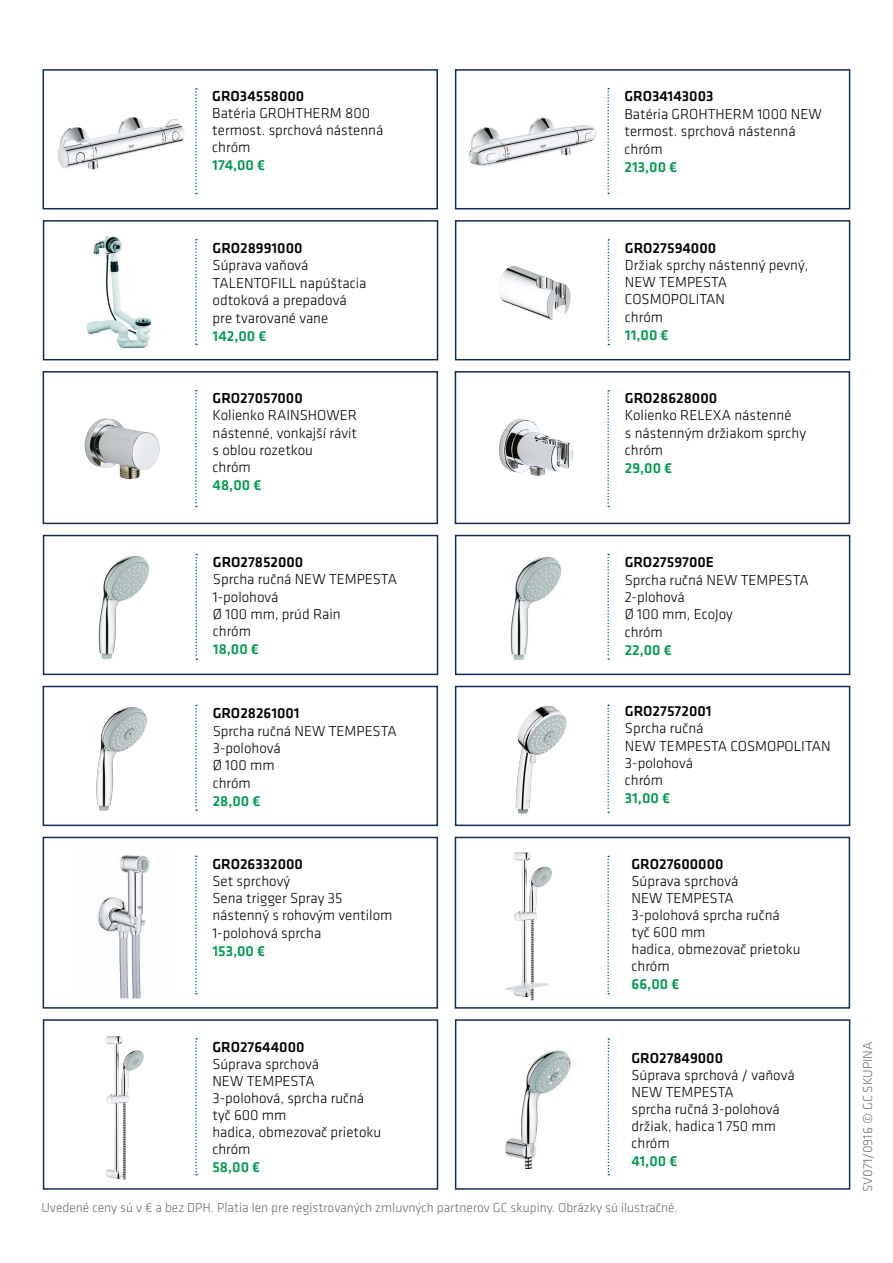
<style>
.page{position:relative;width:893px;height:1263px;background:#fff}
.page>*{position:absolute;margin:0;border:0;box-sizing:border-box;transform-origin:0 0}
.t1{font:300 15px/17px "GC Klavika";color:#000}
.t2{font:500 15px "GC Klavika Fein";color:#000}
.t3{font:500 15px "GC Klavika Fein";color:#009a4e}
.t4{font:300 13.5px "GC Klavika";color:#706f6f}
</style>
<div class="page">
<div style="left:43px;top:220px;width:395px;height:140px;border:2px solid #122d52"></div>
<div style="left:455px;top:220px;width:395px;height:140px;border:2px solid #122d52"></div>
<svg style="left:195px;top:239px;width:2px;height:106px"></svg>
<svg style="left:608px;top:239px;width:1px;height:106px"></svg>
<div style="left:43px;top:371px;width:395px;height:153px;border:2px solid #122d52"></div>
<div style="left:455px;top:371px;width:395px;height:153px;border:2px solid #122d52"></div>
<svg style="left:195px;top:390px;width:2px;height:117px"></svg>
<svg style="left:607px;top:390px;width:2px;height:117px"></svg>
<div style="left:43px;top:837px;width:395px;height:172px;border:2px solid #122d52"></div>
<div style="left:43px;top:535px;width:395px;height:140px;border:2px solid #122d52"></div>
<svg style="left:195px;top:855px;width:2px;height:139px"></svg>
<svg style="left:196px;top:554px;width:1px;height:106px"></svg>
<div style="left:455px;top:535px;width:395px;height:140px;border:2px solid #122d52"></div>
<div style="left:43px;top:686px;width:395px;height:140px;border:2px solid #122d52"></div>
<svg style="left:607px;top:554px;width:2px;height:106px"></svg>
<svg style="left:195px;top:705px;width:2px;height:106px"></svg>
<div style="left:455px;top:686px;width:395px;height:140px;border:2px solid #122d52"></div>
<div style="left:455px;top:837px;width:395px;height:172px;border:2px solid #122d52"></div>
<svg style="left:607px;top:705px;width:2px;height:108px"></svg>
<svg style="left:607px;top:856px;width:2px;height:138px"></svg>
<img style="left:85px;top:418px;width:74px;height:61px">
<img style="left:499px;top:419px;width:75px;height:57px">
<img style="left:499px;top:266px;width:72px;height:54px">
<img style="left:98px;top:556px;width:52px;height:103px">
<img style="left:510px;top:557px;width:52px;height:103px">
<img style="left:96px;top:707px;width:51px;height:104px">
<img style="left:516px;top:706px;width:51px;height:108px">
<img style="left:505px;top:852px;width:47px;height:148px">
<div style="left:43px;top:1019px;width:395px;height:171px;border:2px solid #122d52"></div>
<svg style="left:195px;top:1038px;width:2px;height:137px"></svg>
<div style="left:455px;top:1019px;width:395px;height:171px;border:2px solid #122d52"></div>
<svg style="left:608px;top:1038px;width:1px;height:137px"></svg>
<img style="left:105px;top:1036px;width:39px;height:143px">
<img style="left:506px;top:1050px;width:64px;height:118px">
<img style="left:86px;top:236px;width:66px;height:113px">
<img style="left:97px;top:855px;width:53px;height:144px">
<div style="left:43px;top:69px;width:395px;height:140px;border:2px solid #122d52"></div>
<svg style="left:195px;top:88px;width:2px;height:106px"></svg>
<div style="left:455px;top:69px;width:395px;height:140px;border:2px solid #122d52"></div>
<svg style="left:607px;top:88px;width:2px;height:106px"></svg>
<img style="left:57px;top:117px;width:127px;height:52px">
<img style="left:469px;top:117px;width:127px;height:49px">
<p class="t2" style="left:212px;top:86px;width:94px">GRO34558000</p>
<p class="t1" style="left:212px;top:105px;width:173px">Batéria GROHTHERM 800 termost. sprchová nástenná chróm</p>
<p class="t3" style="left:212px;top:155px;width:54px">174,00 €</p>
<p class="t2" style="left:213px;top:238px;width:91px">GRO28991000</p>
<p class="t1" style="left:213px;top:256px;width:155px;line-height:17.5px">Súprava vaňová<br>TALENTOFILL napúštacia odtoková a prepadová pre tvarované vane</p>
<p class="t3" style="left:213px;top:326px;width:55px">142,00 €</p>
<p class="t2" style="left:213px;top:388px;width:92px">GRO27057000</p>
<p class="t1" style="left:213px;top:407px;width:146px">Kolienko RAINSHOWER nástenné, vonkajší rávit s oblou rozetkou<br>chróm</p>
<p class="t3" style="left:213px;top:475px;width:50px">48,00 €</p>
<p class="t2" style="left:213px;top:552px;width:92px">GRO27852000</p>
<p class="t1" style="left:213px;top:570px;width:186px;line-height:17.4px">Sprcha ručná NEW TEMPESTA<br>1-polohová<br>Ø 100 mm, prúd Rain<br>chróm</p>
<p class="t3" style="left:213px;top:639px;width:48px">18,00 €</p>
<p class="t2" style="left:213px;top:703px;width:88px">GRO28261001</p>
<p class="t1" style="left:213px;top:722px;width:186px;line-height:17.4px">Sprcha ručná NEW TEMPESTA<br>3-polohová<br>Ø 100 mm<br>chróm</p>
<p class="t3" style="left:213px;top:790px;width:49px">28,00 €</p>
<p class="t2" style="left:212px;top:854px;width:92px">GRO26332000</p>
<p class="t1" style="left:212px;top:872px;width:182px">Set sprchový<br>Sena trigger Spray 35 nástenný s rohovým ventilom<br>1-polohová sprcha</p>
<p class="t3" style="left:212px;top:940px;width:54px">153,00 €</p>
<p class="t2" style="left:212px;top:1036px;width:94px">GRO27644000</p>
<p class="t1" style="left:212px;top:1055px;width:171px">Súprava sprchová<br>NEW TEMPESTA<br>3-polohová, sprcha ručná tyč 600 mm<br>hadica, obmezovač prietoku chróm</p>
<p class="t3" style="left:212px;top:1156px;width:49px">58,00 €</p>
<p class="t2" style="left:624px;top:86px;width:90px">GRO34143003</p>
<p class="t1" style="left:624px;top:105px;width:199px;line-height:17.5px">Batéria GROHTHERM 1000 NEW termost. sprchová nástenná chróm</p>
<p class="t3" style="left:624px;top:157px;width:54px">213,00 €</p>
<p class="t2" style="left:625px;top:238px;width:93px">GRO27594000</p>
<p class="t1" style="left:625px;top:256px;width:185px">Držiak sprchy nástenný pevný,<br>NEW TEMPESTA<br>COSMOPOLITAN<br>chróm</p>
<p class="t3" style="left:625px;top:324px;width:45px">11,00 €</p>
<p class="t2" style="left:625px;top:388px;width:94px">GRO28628000</p>
<p class="t1" style="left:625px;top:407px;width:183px">Kolienko RELEXA nástenné<br>s nástenným držiakom sprchy chróm</p>
<p class="t3" style="left:625px;top:458px;width:49px">29,00 €</p>
<p class="t2" style="left:625px;top:552px;width:91px">GRO2759700E</p>
<p class="t1" style="left:625px;top:571px;width:186px;line-height:17.4px">Sprcha ručná NEW TEMPESTA<br>2-plohová<br>Ø 100 mm, EcoJoy<br>chróm</p>
<p class="t3" style="left:625px;top:639px;width:49px">22,00 €</p>
<p class="t2" style="left:625px;top:701px;width:88px">GRO27572001</p>
<p class="t1" style="left:625px;top:719px;width:207px;line-height:17.4px">Sprcha ručná<br>NEW TEMPESTA COSMOPOLITAN<br>3-polohová<br>chróm</p>
<p class="t3" style="left:625px;top:788px;width:47px">31,00 €</p>
<p class="t2" style="left:631px;top:854px;width:94px">GRO27600000</p>
<p class="t1" style="left:631px;top:872px;width:171px">Súprava sprchová<br>NEW TEMPESTA<br>3-polohová sprcha ručná tyč 600 mm<br>hadica, obmezovač prietoku chróm</p>
<p class="t3" style="left:631px;top:974px;width:49px">66,00 €</p>
<p class="t2" style="left:631px;top:1047px;width:93px">GRO27849000</p>
<p class="t1" style="left:631px;top:1066px;width:165px">Súprava sprchová / vaňová<br>NEW TEMPESTA<br>sprcha ručná 3-polohová držiak, hadica 1 750 mm chróm</p>
<p class="t3" style="left:631px;top:1150px;width:47px">41,00 €</p>
<p class="t4" style="left:41px;top:1199px;width:638px">Uvedené ceny sú v € a bez DPH. Platia len pre registrovaných zmluvných partnerov GC skupiny. Obrázky sú ilustračné.</p>
<p class="t4" style="left:859px;top:1192px;width:152px;rotate:-90deg">SV071/0916 © GC SKUPINA</p>
</div>
